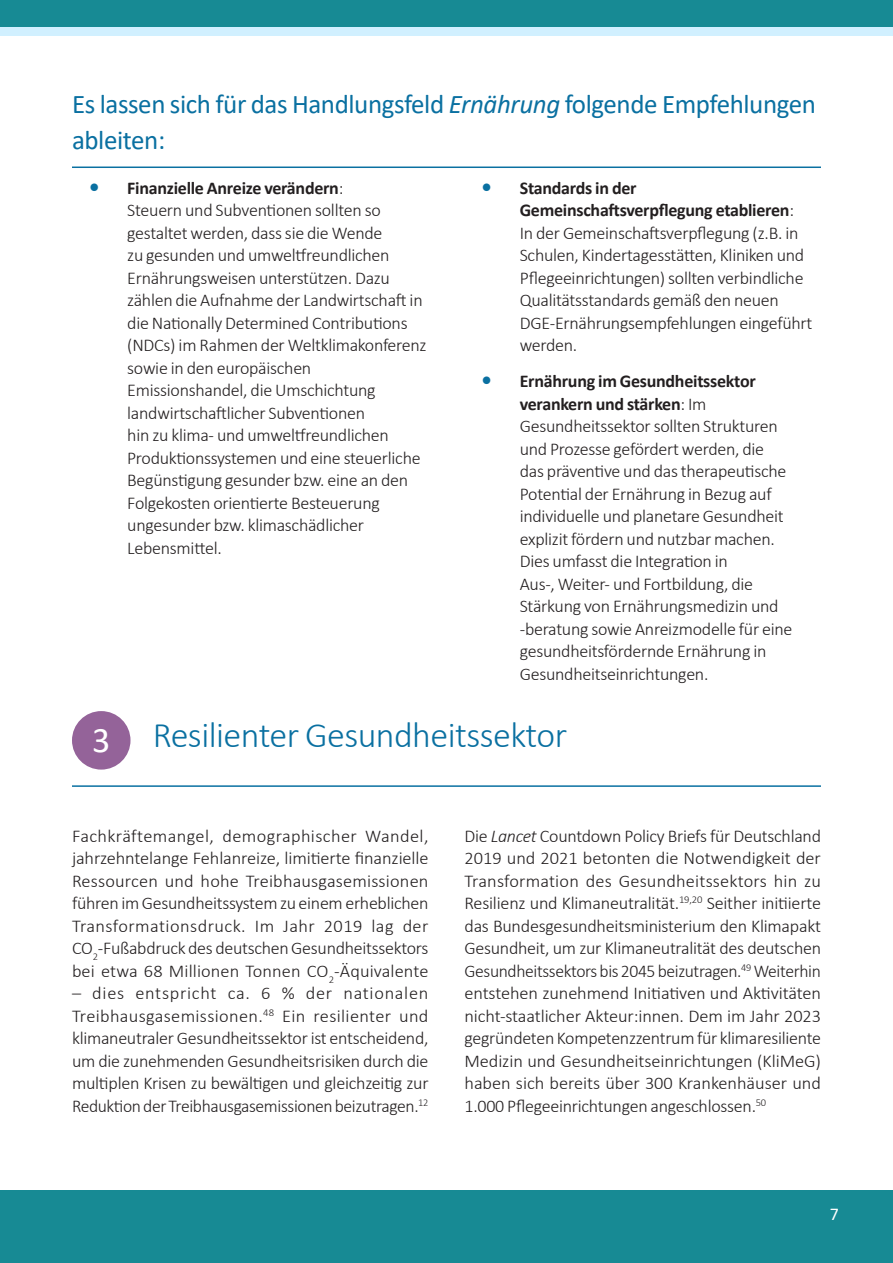
<style>
.page{position:relative;width:893px;height:1263px;background:#fff}
.page>*{position:absolute;margin:0;border:0;box-sizing:border-box;transform-origin:0 0}
.H2_indent__one_line{font:300 36px "Calibri";letter-spacing:-.015em;color:#0a70a1}
.t1{font:36px "Calibri";color:#fff}
.H3_Line{font:27px/36px "Calibri";letter-spacing:-.015em;color:#0a70a1}
.Body{font:300 18px/22.5px "Calibri";letter-spacing:-.015em;color:#231f20}
.t2{font:18px "Calibri";color:#fff}
.s1{font-style:italic}
.s2{font-weight:700;font-size:21px;color:#0a70a1}
.s3{font-weight:700}
</style>
<div class="page">
<div style="left:0;top:0;width:893px;height:27px;background:#178a94"></div>
<div style="left:0;top:27px;width:893px;height:9px;background:#d1f0ff"></div>
<div style="left:0;top:1191px;width:893px;height:72px;background:#178a94"></div>
<hr style="left:72px;top:166px;width:749px;height:2px;background:#0a70a1">
<hr style="left:72px;top:785px;width:749px;height:2px;background:#0a70a1">
<div style="left:72px;top:711px;width:58px;height:58px;background:#946399;border-radius:50%"></div>
<p class="H3_Line" style="left:72px;top:85px;width:746px">Es lassen sich für das Handlungsfeld <span class="s1">Ernährung</span> folgende Empfehlungen ableiten:</p>
<p class="Body" style="left:127px;top:176px;width:301px;text-indent:-38px"><span class="s2">•</span> <span class="s3">Finanzielle Anreize verändern</span>:<br>Steuern und Subventionen sollten so gestaltet werden, dass sie die Wende<br>zu gesunden und umweltfreundlichen Ernährungsweisen unterstützen. Dazu zählen die Aufnahme der Landwirtschaft in die Nationally Determined Contributions (NDCs) im Rahmen der Weltklimakonferenz sowie in den europäischen Emissionshandel, die Umschichtung landwirtschaftlicher Subventionen<br>hin zu klima- und umweltfreundlichen Produktionssystemen und eine steuerliche Begünstigung gesunder bzw. eine an den Folgekosten orientierte Besteuerung ungesunder bzw. klimaschädlicher Lebensmittel.</p>
<p class="Body" style="left:520px;top:176px;width:294px;text-indent:-38px"><span class="s2">•</span> <span class="s3">Standards in der Gemeinschaftsverpflegung etablieren</span>:<br>In der Gemeinschaftsverpflegung (z.B. in Schulen, Kindertagesstätten, Kliniken und Pflegeeinrichtungen) sollten verbindliche Qualitätsstandards gemäß den neuen DGE-Ernährungsempfehlungen eingeführt werden.</p>
<p class="Body" style="left:520px;top:370px;width:274px;text-indent:-38px"><span class="s2">•</span> <span class="s3">Ernährung im Gesundheitssektor verankern und stärken</span>: Im Gesundheitssektor sollten Strukturen und Prozesse gefördert werden, die das präventive und das therapeutische Potential der Ernährung in Bezug auf individuelle und planetare Gesundheit explizit fördern und nutzbar machen.<br>Dies umfasst die Integration in<br>Aus-, Weiter- und Fortbildung, die Stärkung von Ernährungsmedizin und -beratung sowie Anreizmodelle für eine gesundheitsfördernde Ernährung in Gesundheitseinrichtungen.</p>
<p class="H2_indent__one_line" style="left:153px;top:713px;width:416px">Resilienter Gesundheitssektor</p>
<h1 class="t1" style="left:92px;top:715px;width:20px">3</h1>
<p class="Body" style="left:72px;top:824px;width:358px;text-align:justify">Fachkräftemangel, demographischer Wandel, jahrzehntelange Fehlanreize, limitierte finanzielle Ressourcen und hohe Treibhausgasemissionen führen im Gesundheitssystem zu einem erheblichen Transformationsdruck. Im Jahr 2019 lag der CO<sub>2</sub>-Fußabdruck des deutschen Gesundheitssektors bei etwa 68 Millionen Tonnen CO<sub>2</sub>-Äquivalente</p>
<p class="Body" style="left:72px;top:982px;width:358px;text-align:justify">– dies entspricht ca. 6 % der nationalen Treibhausgasemissionen.<sup>48</sup> Ein resilienter und klimaneutraler Gesundheitssektor ist entscheidend, um die zunehmenden Gesundheitsrisiken durch die multiplen Krisen zu bewältigen und gleichzeitig zur Reduktion der Treibhausgasemissionen beizutragen.<sup>12</sup></p>
<p class="Body" style="left:464px;top:824px;width:358px;text-align:justify">Die <span class="s1">Lancet</span> Countdown Policy Briefs für Deutschland 2019 und 2021 betonten die Notwendigkeit der Transformation des Gesundheitssektors hin zu Resilienz und Klimaneutralität.<sup>19,20</sup> Seither initiierte das Bundesgesundheitsministerium den Klimapakt Gesundheit, um zur Klimaneutralität des deutschen Gesundheitssektors bis 2045 beizutragen.<sup>49</sup> Weiterhin entstehen zunehmend Initiativen und Aktivitäten nicht-staatlicher Akteur:innen. Dem im Jahr 2023 gegründeten Kompetenzzentrum für klimaresiliente Medizin und Gesundheitseinrichtungen (KliMeG) haben sich bereits über 300 Krankenhäuser und 1.000 Pflegeeinrichtungen angeschlossen.<sup>50</sup></p>
<p class="t2" style="left:830px;top:1201px;width:11px">7</p>
</div>
